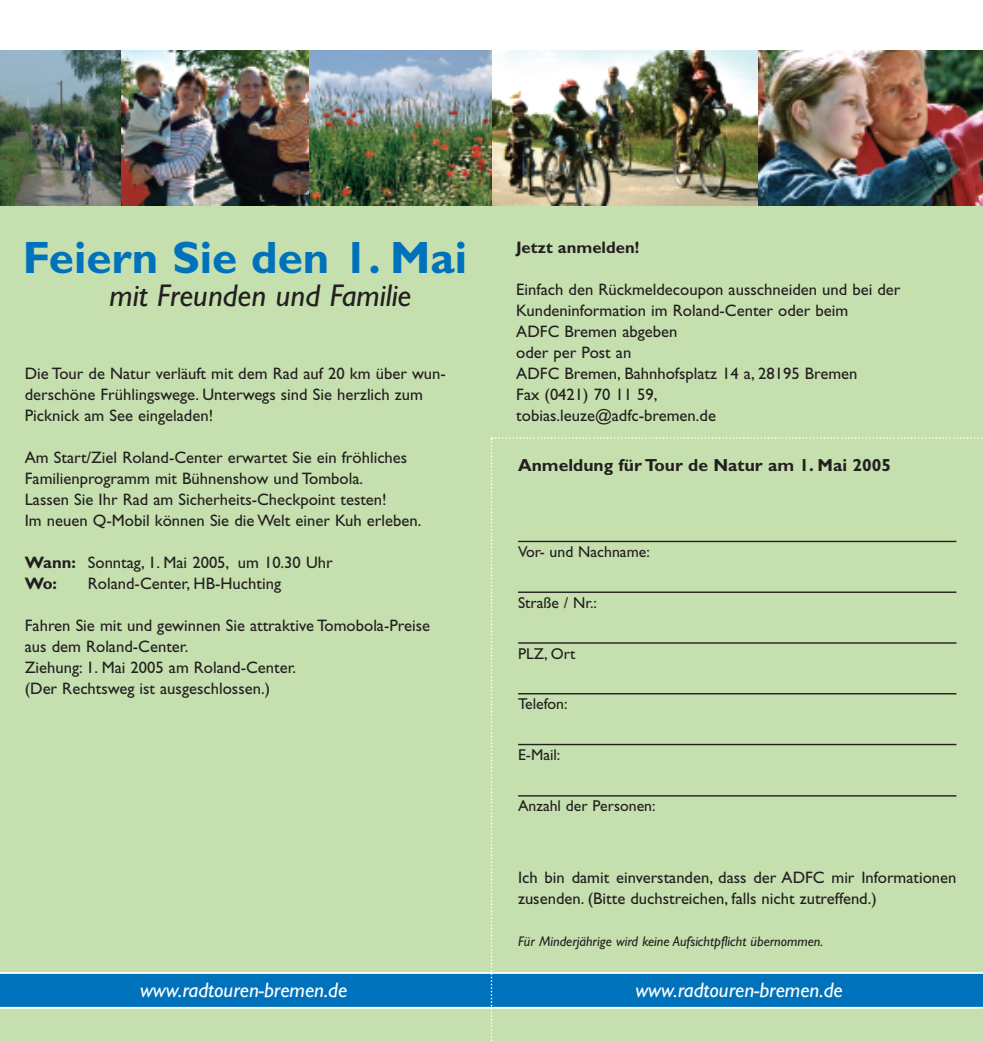
<style>
.page{position:relative;width:983px;height:1042px;background:#fff}
.page>*{position:absolute;margin:0;border:0;box-sizing:border-box;transform-origin:0 0}
.t1{font:700 45.5px "Gill Sans";color:#0072bc}
.t2{font:italic 31.5px "Gill Sans";color:#231f20}
.t3{font:italic 21px "Gill Sans";color:#fff}
.t4{font:700 17.5px "Gill Sans";color:#231f20}
.t5{font:16.62px/21px "Gill Sans";color:#231f20}
.t6{font:700 16.62px "Gill Sans";color:#231f20}
.t7{font:15.75px "Gill Sans";color:#231f20}
.t8{font:italic 14px "Gill Sans";color:#231f20}
.s1{font-weight:700}
</style>
<div class="page">
<div style="left:0;top:177px;width:982px;height:865px;background:#c5e0ae"></div>
<img style="left:757px;top:50px;width:225px;height:155px">
<img style="left:491px;top:50px;width:266px;height:155px">
<img style="left:308px;top:50px;width:183px;height:155px">
<img style="left:121px;top:50px;width:187px;height:155px">
<img style="left:0;top:50px;width:121px;height:155px">
<div style="left:0;top:973px;width:982px;height:34px;background:#0072bc"></div>
<hr style="left:0;top:972px;width:982px;height:2px;background:#fff">
<hr style="left:0;top:1007px;width:982px;height:1px;background:#fff">
<svg style="left:490px;top:437px;width:492px;height:605px"></svg>
<hr style="left:518px;top:541px;width:438px;height:1px;background:#231f20">
<hr style="left:518px;top:591px;width:438px;height:2px;background:#231f20">
<hr style="left:518px;top:642px;width:438px;height:2px;background:#231f20">
<hr style="left:518px;top:693px;width:438px;height:1px;background:#231f20">
<hr style="left:518px;top:744px;width:438px;height:1px;background:#231f20">
<hr style="left:518px;top:795px;width:438px;height:1px;background:#231f20">
<h1 class="t1" style="left:23px;top:240px;width:446px">Feiern Sie den 1. Mai</h1>
<h2 class="t2" style="left:109px;top:283px;width:303px">mit Freunden und Familie</h2>
<p class="t5" style="left:25px;top:364px;width:422px">Die Tour de Natur verläuft mit dem Rad auf 20 km über wun&shy;derschöne Frühlingswege. Unterwegs sind Sie herzlich zum<br>Picknick am See eingeladen!</p>
<p class="t5" style="left:25px;top:448px;width:398px">Am Start/Ziel Roland-Center erwartet Sie ein fröhliches Familienprogramm mit Bühnenshow und Tombola.<br>Lassen Sie Ihr Rad am Sicherheits-Checkpoint testen!<br>Im neuen Q-Mobil können Sie die Welt einer Kuh erleben.</p>
<p class="t5" style="left:25px;top:553px;width:309px"><span class="s1">Wann:</span> Sonntag, 1. Mai 2005, um 10.30 Uhr<br><span class="s1">Wo:</span></p>
<p class="t5" style="left:88px;top:574px;width:195px">Roland-Center, HB-Huchting</p>
<p class="t5" style="left:25px;top:616px;width:407px">Fahren Sie mit und gewinnen Sie attraktive Tomobola-Preise aus dem Roland-Center.<br>Ziehung: 1. Mai 2005 am Roland-Center.<br>(Der Rechtsweg ist ausgeschlossen.)</p>
<p class="t6" style="left:516px;top:241px;width:124px">Jetzt anmelden!</p>
<p class="t5" style="left:516px;top:280px;width:385px">Einfach den Rückmeldecoupon ausschneiden und bei der Kundeninformation im Roland-Center oder beim<br>ADFC Bremen abgeben<br>oder per Post an<br>ADFC Bremen, Bahnhofsplatz 14 a, 28195 Bremen<br>Fax (0421) 70 11 59,<br>tobias.leuze@adfc-bremen.de</p>
<p class="t4" style="left:518px;top:458px;width:374px">Anmeldung für Tour de Natur am 1. Mai 2005</p>
<p class="t7" style="left:518px;top:546px;width:133px">Vor- und Nachname:</p>
<p class="t7" style="left:518px;top:596px;width:80px">Straße / Nr.:</p>
<p class="t7" style="left:518px;top:647px;width:59px">PLZ, Ort</p>
<p class="t7" style="left:518px;top:698px;width:51px">Telefon:</p>
<p class="t7" style="left:518px;top:749px;width:44px">E-Mail:</p>
<p class="t7" style="left:518px;top:800px;width:139px">Anzahl der Personen:</p>
<p class="t5" style="left:518px;top:868px;width:440px">Ich bin damit einverstanden, dass der ADFC mir Informationen zusenden. (Bitte duchstreichen, falls nicht zutreffend.)</p>
<p class="t8" style="left:518px;top:935px;width:306px">Für Minderjährige wird keine Aufsichtpflicht übernommen.</p>
<p class="t3" style="left:140px;top:981px;width:209px">www.radtouren-bremen.de</p>
<p class="t3" style="left:635px;top:981px;width:209px">www.radtouren-bremen.de</p>
</div>
